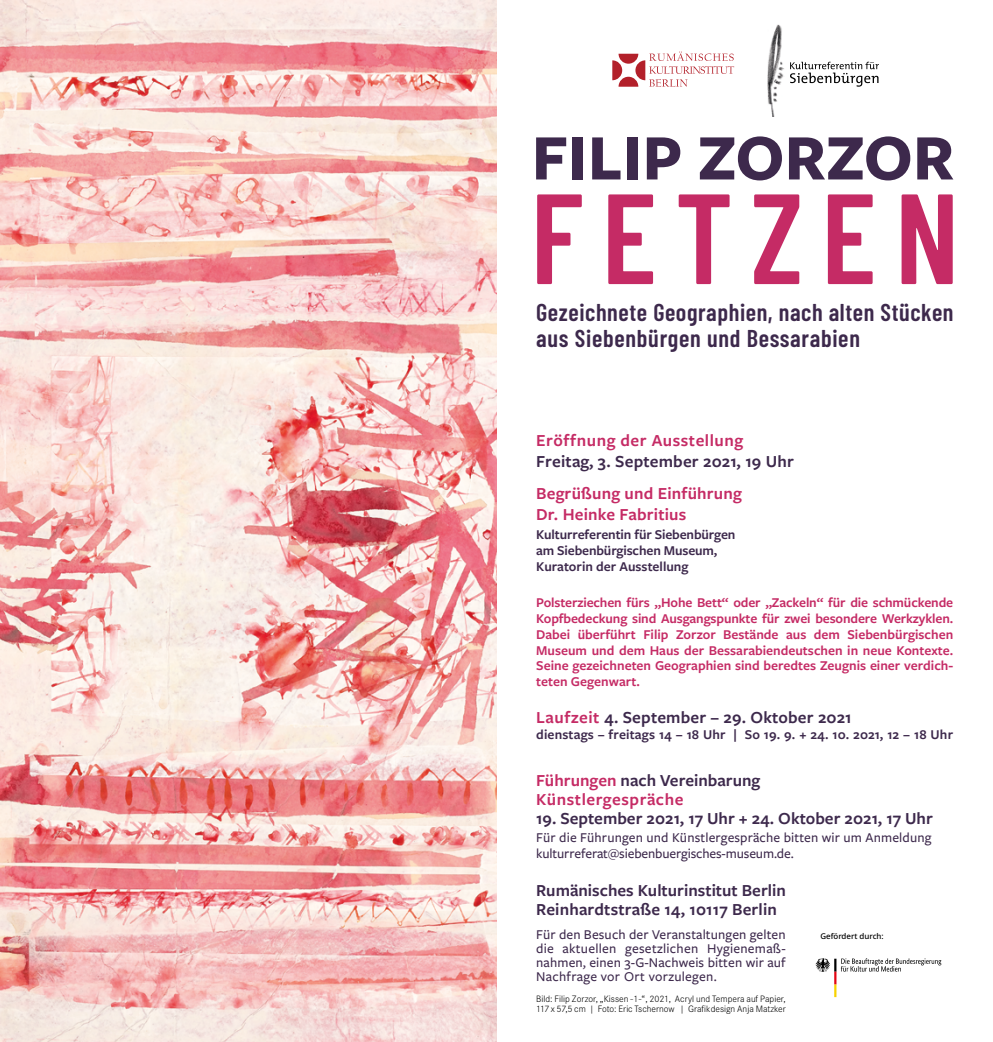
<style>
.page{position:relative;width:993px;height:1042px;background:#fff}
.page>*{position:absolute;margin:0;border:0;box-sizing:border-box;transform-origin:0 0}
.t1{font:600 128.1px "Barlow Condensed";letter-spacing:.14em;color:#c52b65}
.t2{font:700 67.2px "Freight Sans Pro";color:#3d294c}
.t3{font:600 24.32px/26.1px "Barlow Condensed";letter-spacing:.025em;color:#3d294c}
.t4{font:600 17.5px/19.2px "Freight Sans Pro";letter-spacing:.005em;color:#3d294c}
.t5{font:600 17.5px/21px "Freight Sans Pro";letter-spacing:.01em;color:#c52b65}
.t6{font:600 17.5px "Freight Sans Pro";letter-spacing:.03em;color:#c52b65}
.t7{font:600 14px/15.8px "Freight Sans Pro";color:#c52b65;text-align:justify}
.t8{font:500 14px/14px "Freight Sans Pro";letter-spacing:.01em;color:#3d294c}
.t9{font:600 14px/15.8px "Freight Sans Pro";letter-spacing:-.005em;color:#3d294c}
.t10{font:300 9.62px/10.5px "Corporate S";color:#000}
.t11{font:500 7.88px "Noto Sans";color:#000}
.s1{color:#c52b65}
.s2{color:#3d294c}
</style>
<div class="page">
<img style="left:0;top:0;width:496px;height:1042px">
<svg style="left:790px;top:62px;width:88px;height:25px"></svg>
<img style="left:767px;top:25px;width:16px;height:92px">
<svg style="left:612px;top:52px;width:122px;height:35px"></svg>
<svg style="left:815px;top:958px;width:126px;height:39px"></svg>
<h2 class="t2" style="left:531px;top:111px;width:424px">FILIP ZORZOR</h2>
<h1 class="t1" style="left:530px;top:147px;width:431px">FETZEN</h1>
<h3 class="t3" style="left:536px;top:298px;width:419px">Gezeichnete Geographien, nach alten Stücken aus Siebenbürgen und Bessarabien</h3>
<p class="t6" style="left:536px;top:429px;width:208px">Eröffnung der Ausstellung</p>
<p class="t4" style="left:536px;top:451px;width:259px">Freitag, 3. September 2021, 19 Uhr</p>
<p class="t5" style="left:536px;top:482px;width:207px">Begrüßung und Einführung<br>Dr. Heinke Fabritius</p>
<p class="t9" style="left:536px;top:526px;width:201px">Kulturreferentin für Siebenbürgen am Siebenbürgischen Museum,<br>Kuratorin der Ausstellung</p>
<p class="t7" style="left:536px;top:594px;width:418px">Polsterziechen fürs „Hohe Bett“ oder „Zackeln“ für die schmückende Kopfbedeckung sind Ausgangspunkte für zwei besondere Werkzyklen.<br>Dabei überführt Filip Zorzor Bestände aus dem Siebenbürgischen Museum und dem Haus der Bessarabiendeutschen in neue Kontexte.<br>Seine gezeichneten Geographien sind beredtes Zeugnis einer verdich&shy;teten Gegenwart.</p>
<p class="t4" style="left:536px;top:707px;width:317px"><span class="s1">Laufzeit</span> 4. September – 29. Oktober 2021</p>
<p class="t9" style="left:536px;top:726px;width:418px">dienstags – freitags 14 – 18 Uhr | So 19. 9. + 24. 10. 2021, 12 – 18 Uhr</p>
<p class="t5" style="left:536px;top:770px;width:226px;line-height:19.2px">Führungen <span class="s2">nach Vereinbarung<br></span>Künstlergespräche</p>
<p class="t4" style="left:536px;top:808px;width:398px">19. September 2021, 17 Uhr + 24. Oktober 2021, 17 Uhr</p>
<p class="t8" style="left:536px;top:829px;width:396px;line-height:15.8px">Für die Führungen und Künstlergespräche bitten wir um Anmeldung kulturreferat@siebenbuergisches-museum.de.</p>
<p class="t4" style="left:536px;top:880px;width:251px">Rumänisches Kulturinstitut Berlin<br>Reinhardtstraße 14, 10117 Berlin</p>
<p class="t8" style="left:536px;top:927px;width:251px;text-align:justify">Für den Besuch der Veranstaltungen gelten die aktuellen gesetzlichen Hygienemaß&shy;nahmen, einen 3-G-Nachweis bitten wir auf Nachfrage vor Ort vorzulegen.</p>
<p class="t11" style="left:820px;top:930px;width:65px">Gefördert durch:</p>
<p class="t10" style="left:536px;top:993px;width:251px">Bild: Filip Zorzor, „Kissen -1-“, 2021, Acryl und Tempera auf Papier,<br>117 x 57,5 cm | Foto: Eric Tschernow | Grafikdesign Anja Matzker</p>
</div>
